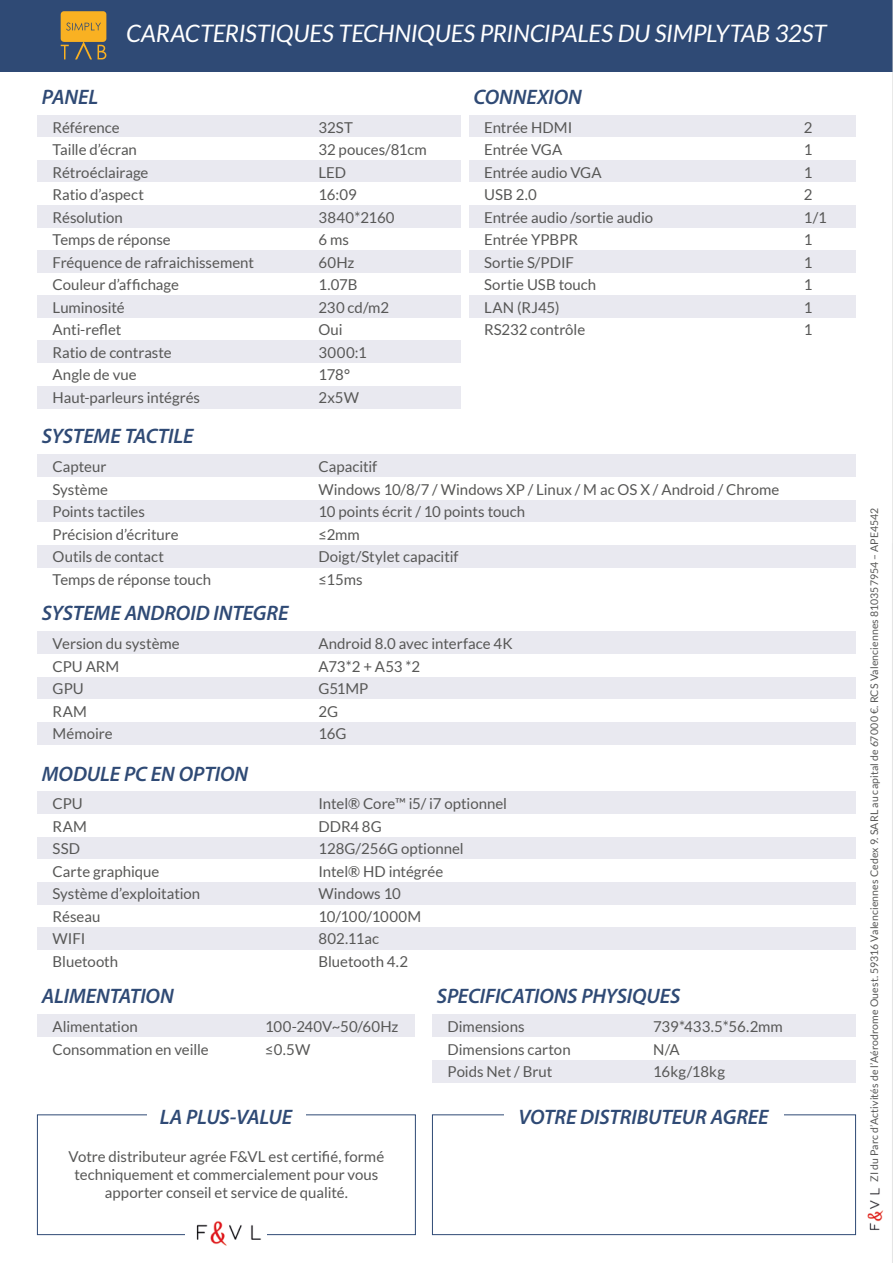
<style>
.page{position:relative;width:893px;height:1263px;background:#fff}
.page>*{position:absolute;margin:0;border:0;box-sizing:border-box;transform-origin:0 0}
.t1{font:italic 24px "Lato";letter-spacing:-.01em;color:#fff}
.t2{font:italic 600 21px "Myriad Pro";letter-spacing:-.01em;color:#2f4a75}
.t3{font:15px/22.5px "Lato";color:#575756}
.t4{font:10.5px "Lato";letter-spacing:.015em;color:#575756}
</style>
<div class="page">
<div style="left:37px;top:115px;width:424px;height:22px;background:#e9e9f0"></div>
<div style="left:37px;top:160px;width:424px;height:23px;background:#e9e9f0"></div>
<div style="left:37px;top:205px;width:424px;height:23px;background:#e9e9f0"></div>
<div style="left:37px;top:250px;width:424px;height:23px;background:#e9e9f0"></div>
<div style="left:37px;top:295px;width:424px;height:23px;background:#e9e9f0"></div>
<div style="left:37px;top:341px;width:424px;height:22px;background:#e9e9f0"></div>
<div style="left:37px;top:386px;width:424px;height:22px;background:#e9e9f0"></div>
<div style="left:469px;top:115px;width:386px;height:22px;background:#e9e9f0"></div>
<div style="left:469px;top:160px;width:386px;height:23px;background:#e9e9f0"></div>
<div style="left:469px;top:205px;width:386px;height:23px;background:#e9e9f0"></div>
<div style="left:37px;top:1014px;width:378px;height:23px;background:#e9e9f0"></div>
<div style="left:432px;top:1014px;width:423px;height:23px;background:#e9e9f0"></div>
<div style="left:432px;top:1060px;width:423px;height:23px;background:#e9e9f0"></div>
<div style="left:469px;top:250px;width:386px;height:23px;background:#e9e9f0"></div>
<div style="left:469px;top:295px;width:386px;height:23px;background:#e9e9f0"></div>
<div style="left:37px;top:454px;width:818px;height:23px;background:#e9e9f0"></div>
<div style="left:37px;top:500px;width:818px;height:23px;background:#e9e9f0"></div>
<div style="left:37px;top:545px;width:818px;height:23px;background:#e9e9f0"></div>
<div style="left:37px;top:631px;width:818px;height:23px;background:#e9e9f0"></div>
<div style="left:37px;top:677px;width:818px;height:22px;background:#e9e9f0"></div>
<div style="left:37px;top:722px;width:818px;height:23px;background:#e9e9f0"></div>
<div style="left:37px;top:791px;width:818px;height:23px;background:#e9e9f0"></div>
<div style="left:37px;top:837px;width:818px;height:22px;background:#e9e9f0"></div>
<div style="left:37px;top:882px;width:818px;height:23px;background:#e9e9f0"></div>
<div style="left:37px;top:927px;width:818px;height:23px;background:#e9e9f0"></div>
<div style="left:37px;top:1114px;width:379px;height:121px;border:1px solid #2f4a75"></div>
<div style="left:186px;top:1217px;width:81px;height:35px;background:#fff"></div>
<img style="left:196px;top:1221px;width:65px;height:25px">
<div style="left:147px;top:1099px;width:159px;height:35px;background:#fff"></div>
<div style="left:432px;top:1114px;width:424px;height:121px;border:1px solid #2f4a75"></div>
<div style="left:504px;top:1099px;width:280px;height:35px;background:#fff"></div>
<div style="left:0;top:0;width:893px;height:72px;background:#2f4a75"></div>
<svg style="left:61px;top:11px;width:45px;height:48px"></svg>
<img style="left:867px;top:1188px;width:16px;height:42px">
<hr style="left:892px;top:0;width:1px;height:1263px;background:#d5d4d3">
<h2 class="t2" style="left:42px;top:84px;width:58px">PANEL</h2>
<h1 class="t1" style="left:126px;top:20px;width:702px">CARACTERISTIQUES TECHNIQUES PRINCIPALES DU SIMPLYTAB 32ST</h1>
<h2 class="t2" style="left:473px;top:84px;width:110px">CONNEXION</h2>
<p class="t3" style="left:53px;top:116px;width:203px">Référence<br>Taille d’écran<br>Rétroéclairage<br>Ratio d’aspect<br>Résolution<br>Temps de réponse<br>Fréquence de rafraichissement<br>Couleur d’affichage<br>Luminosité<br>Anti-reflet<br>Ratio de contraste<br>Angle de vue<br>Haut-parleurs intégrés</p>
<p class="t3" style="left:318px;top:116px;width:110px">32ST<br>32 pouces/81cm<br>LED<br>16:09<br>3840*2160<br>6 ms<br>60Hz<br>1.07B<br>230 cd/m2<br>Oui<br>3000:1<br>178°<br>2x5W</p>
<h2 class="t2" style="left:42px;top:423px;width:153px">SYSTEME TACTILE</h2>
<p class="t3" style="left:484px;top:116px;width:170px">Entrée HDMI<br>Entrée VGA<br>Entrée audio VGA<br>USB 2.0<br>Entrée audio /sortie audio<br>Entrée YPBPR<br>Sortie S/PDIF<br>Sortie USB touch<br>LAN (RJ45)<br>RS232 contrôle</p>
<p class="t3" style="left:804px;top:116px;width:24px">2<br>1<br>1<br>2<br>1/1<br>1<br>1<br>1<br>1<br>1</p>
<p class="t3" style="left:53px;top:455px;width:160px">Capteur<br>Système<br>Points tactiles<br>Précision d’écriture<br>Outils de contact<br>Temps de réponse touch</p>
<p class="t3" style="left:318px;top:455px;width:462px">Capacitif<br>Windows 10/8/7 / Windows XP / Linux / M ac OS X / Android / Chrome<br>10 points écrit / 10 points touch<br>≤2mm<br>Doigt/Stylet capacitif<br>≤15ms</p>
<h2 class="t2" style="left:42px;top:600px;width:248px">SYSTEME ANDROID INTEGRE</h2>
<p class="t3" style="left:53px;top:632px;width:129px">Version du système<br>CPU ARM<br>GPU<br>RAM<br>Mémoire</p>
<p class="t3" style="left:318px;top:632px;width:196px">Android 8.0 avec interface 4K<br>A73*2 + A53 *2<br>G51MP<br>2G<br>16G</p>
<h2 class="t2" style="left:42px;top:760px;width:208px">MODULE PC EN OPTION</h2>
<p class="t3" style="left:53px;top:792px;width:149px">CPU<br>RAM<br>SSD<br>Carte graphique<br>Système d’exploitation<br>Réseau<br>WIFI<br>Bluetooth</p>
<p class="t3" style="left:318px;top:792px;width:190px">Intel® Core™ i5/ i7 optionnel<br>DDR4 8G<br>128G/256G optionnel<br>Intel® HD intégrée<br>Windows 10<br>10/100/1000M<br>802.11ac<br>Bluetooth 4.2</p>
<h2 class="t2" style="left:42px;top:983px;width:133px">ALIMENTATION</h2>
<h2 class="t2" style="left:437px;top:983px;width:245px">SPECIFICATIONS PHYSIQUES</h2>
<p class="t3" style="left:53px;top:1015px;width:158px">Alimentation<br>Consommation en veille</p>
<p class="t3" style="left:265px;top:1015px;width:135px">100-240V~50/60Hz ≤0.5W</p>
<p class="t3" style="left:448px;top:1015px;width:125px">Dimensions<br>Dimensions carton<br>Poids Net / Brut</p>
<p class="t3" style="left:653px;top:1015px;width:131px">739*433.5*56.2mm<br>N/A<br>16kg/18kg</p>
<h2 class="t2" style="left:160px;top:1104px;width:134px">LA PLUS-VALUE</h2>
<p class="t3" style="left:69px;top:1147px;width:317px;line-height:18px;text-align:center">Votre distributeur agrée F&amp;VL est certifié, formé techniquement et commercialement pour vous apporter conseil et service de qualité.</p>
<h2 class="t2" style="left:519px;top:1104px;width:251px">VOTRE DISTRIBUTEUR AGREE</h2>
<p class="t4" style="left:868px;top:1182px;width:676px;rotate:-90deg">ZI du Parc d’Activités de l’Aérodrome Ouest. 59316 Valenciennes Cedex 9. SARL au capital de 67000 €. RCS Valenciennes 810357954 – APE4542</p>
</div>
